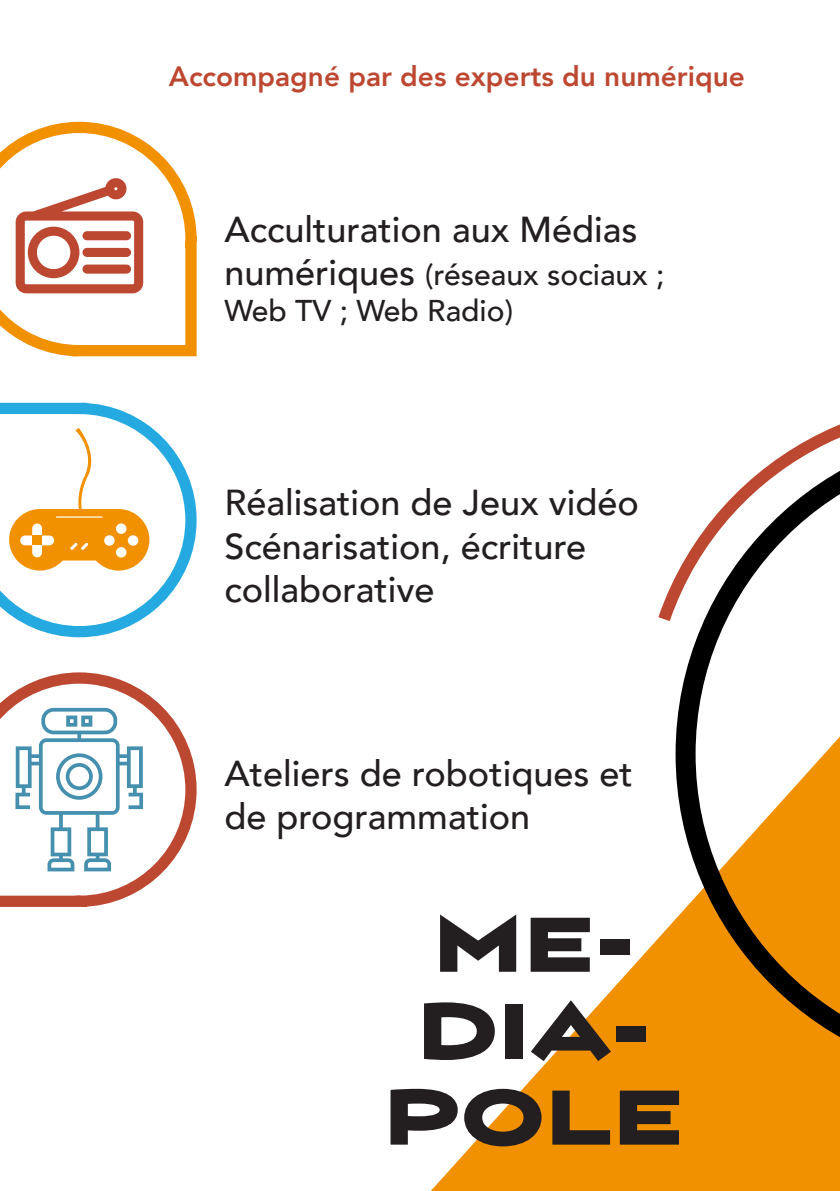
<style>
.page{position:relative;width:840px;height:1191px;background:#fff}
.page>*{position:absolute;margin:0;border:0;box-sizing:border-box;transform-origin:0 0}
.t1{font:72px/86.4px "Vortice Concept";color:#231f20;text-align:center}
.t2{font:500 36px/43.2px "Avenir";color:#231f20}
.t3{font:500 30px/36px "Avenir";color:#231f20}
.t4{font:800 28px "Avenir";color:#bd4832}
.s1{font-size:36px}
</style>
<div class="page">
<svg style="left:658px;top:425px;width:181px;height:196px"></svg>
<svg style="left:431px;top:920px;width:408px;height:271px;fill:#f29100"></svg>
<svg style="left:675px;top:428px;width:164px;height:652px"></svg>
<svg style="left:0;top:403px;width:196px;height:234px"></svg>
<svg style="left:0;top:672px;width:196px;height:235px"></svg>
<svg style="left:0;top:122px;width:196px;height:234px"></svg>
<svg style="left:16px;top:178px;width:127px;height:115px"></svg>
<p class="t4" style="left:169px;top:54px;width:577px">Accompagné par des experts du numérique</p>
<p class="t2" style="left:224px;top:205px;width:414px">Acculturation aux Médias</p>
<p class="t3" style="left:224px;top:255px;width:441px"><span class="s1">numériques</span> (réseaux sociaux ;<br>Web TV ; Web Radio)</p>
<p class="t2" style="left:224px;top:479px;width:416px">Réalisation de Jeux vidéo</p>
<p class="t2" style="left:224px;top:522px;width:363px">Scénarisation, écriture collaborative</p>
<p class="t2" style="left:224px;top:749px;width:410px">Ateliers de robotiques et de programmation</p>
<p class="t1" style="left:383px;top:908px;width:303px">ME-<br>DIA-<br>POLE</p>
</div>
